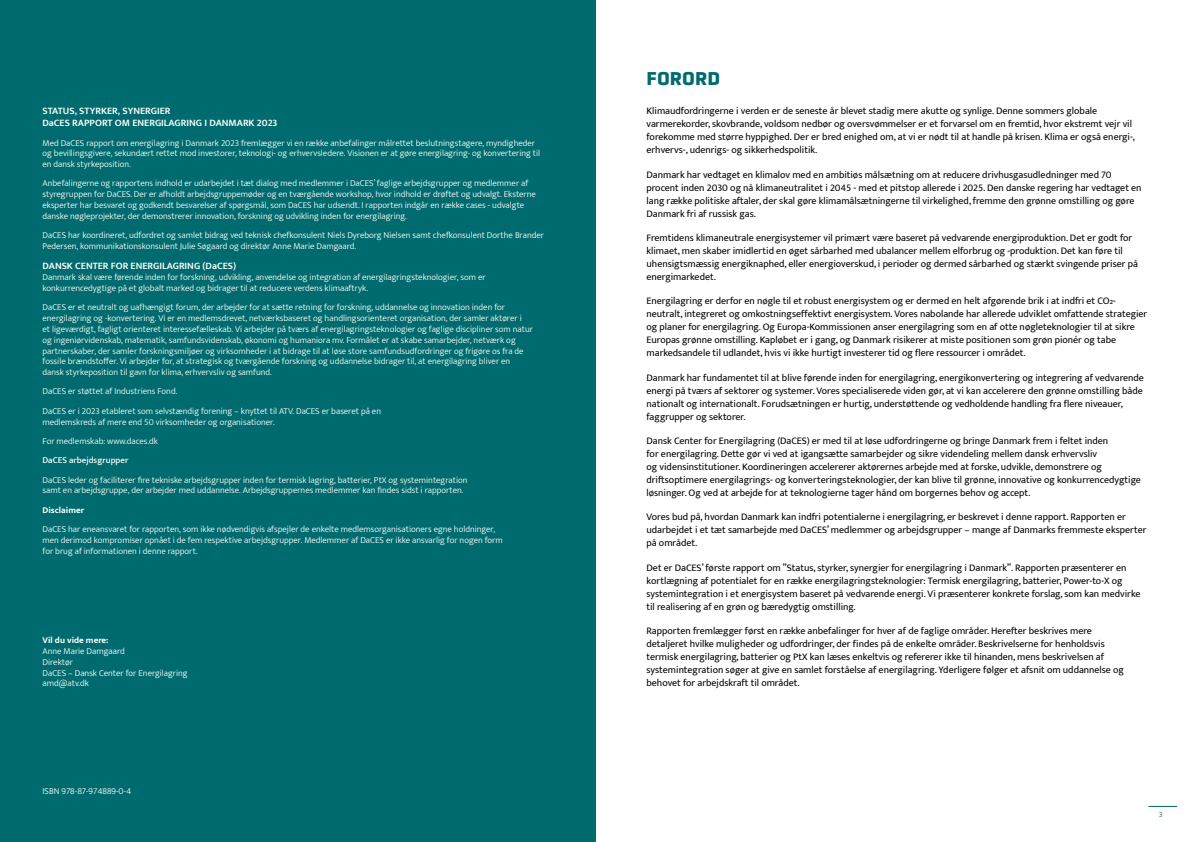
<style>
.page{position:relative;width:1191px;height:842px;background:#fff}
.page>*{position:absolute;margin:0;border:0;box-sizing:border-box;transform-origin:0 0}
.t1{font:700 19px "Obvia";color:#006b6e}
.t2{font:10px/13px "Mukta";color:#000}
.t3{font:600 10px/12px "Mukta";color:#fff}
.t4{font:300 9px/10.8px "Mukta";color:#fff}
.t5{font:700 9px "Mukta";color:#fff}
.t6{font:500 9px "Mukta";color:#fff}
.t7{font:300 8px "Mukta";color:#006b6e}
</style>
<div class="page">
<svg style="left:1148px;top:806px;width:29px;height:1px"></svg>
<div style="left:0;top:0;width:595px;height:842px;background:#006b6e"></div>
<p class="t3" style="left:43px;top:105px;width:236px">STATUS, STYRKER, SYNERGIER<br>DaCES RAPPORT OM ENERGILAGRING I DANMARK 2023</p>
<p class="t4" style="left:43px;top:137px;width:499px">Med DaCES rapport om energilagring i Danmark 2023 fremlægger vi en række anbefalinger målrettet beslutningstagere, myndigheder og bevillingsgivere, sekundært rettet mod investorer, teknologi- og erhvervsledere. Visionen er at gøre energilagring- og konvertering til en dansk styrkeposition.</p>
<p class="t4" style="left:43px;top:178px;width:495px">Anbefalingerne og rapportens indhold er udarbejdet i tæt dialog med medlemmer i DaCES’ faglige arbejdsgrupper og medlemmer af styregruppen for DaCES. Der er afholdt arbejdsgruppemøder og en tværgående workshop, hvor indhold er drøftet og udvalgt. Eksterne eksperter har besvaret og godkendt besvarelser af spørgsmål, som DaCES har udsendt. I rapporten indgår en række cases - udvalgte danske nøgleprojekter, der demonstrerer innovation, forskning og udvikling inden for energilagring.</p>
<p class="t4" style="left:43px;top:230px;width:503px">DaCES har koordineret, udfordret og samlet bidrag ved teknisk chefkonsulent Niels Dyreborg Nielsen samt chefkonsulent Dorthe Brander<br>Pedersen, kommunikationskonsulent Julie Søgaard og direktør Anne Marie Damgaard.</p>
<p class="t3" style="left:43px;top:260px;width:195px">DANSK CENTER FOR ENERGILAGRING (DaCES)</p>
<p class="t4" style="left:43px;top:272px;width:445px">Danmark skal være førende inden for forskning, udvikling, anvendelse og integration af energilagringsteknologier, som er konkurrencedygtige på et globalt marked og bidrager til at reducere verdens klimaaftryk.</p>
<p class="t4" style="left:43px;top:302px;width:492px">DaCES er et neutralt og uafhængigt forum, der arbejder for at sætte retning for forskning, uddannelse og innovation inden for energilagring og -konvertering. Vi er en medlemsdrevet, netværksbaseret og handlingsorienteret organisation, der samler aktører i<br>et ligeværdigt, fagligt orienteret interessefælleskab. Vi arbejder på tværs af energilagringsteknologier og faglige discipliner som natur og ingeniørvidenskab, matematik, samfundsvidenskab, økonomi og humaniora mv. Formålet er at skabe samarbejder, netværk og partnerskaber, der samler forskningsmiljøer og virksomheder i at bidrage til at løse store samfundsudfordringer og frigøre os fra de fossile brændstoffer. Vi arbejder for, at strategisk og tværgående forskning og uddannelse bidrager til, at energilagring bliver en dansk styrkeposition til gavn for klima, erhvervsliv og samfund.</p>
<p class="t4" style="left:43px;top:382px;width:340px;line-height:19.3px">DaCES er støttet af Industriens Fond.<br>DaCES er i 2023 etableret som selvstændig forening – knyttet til ATV. DaCES er baseret på en</p>
<p class="t4" style="left:43px;top:412px;width:233px;line-height:19.3px">medlemskreds af mere end 50 virksomheder og organisationer.<br>For medlemskab: www.daces.dk</p>
<p class="t6" style="left:43px;top:455px;width:87px">DaCES arbejdsgrupper</p>
<p class="t4" style="left:43px;top:474px;width:426px">DaCES leder og faciliterer fire tekniske arbejdsgrupper inden for termisk lagring, batterier, PtX og systemintegration samt en arbejdsgruppe, der arbejder med uddannelse. Arbejdsgruppernes medlemmer kan findes sidst i rapporten.</p>
<p class="t5" style="left:43px;top:504px;width:43px">Disclaimer</p>
<p class="t4" style="left:43px;top:523px;width:462px">DaCES har eneansvaret for rapporten, som ikke nødvendigvis afspejler de enkelte medlemsorganisationers egne holdninger, men derimod kompromiser opnået i de fem respektive arbejdsgrupper. Medlemmer af DaCES er ikke ansvarlig for nogen form for brug af informationen i denne rapport.</p>
<p class="t5" style="left:43px;top:635px;width:67px">Vil du vide mere:</p>
<p class="t4" style="left:43px;top:645px;width:147px">Anne Marie Damgaard<br>Direktør<br>DaCES – Dansk Center for Energilagring amd@atv.dk</p>
<p class="t4" style="left:43px;top:786px;width:90px">ISBN 978-87-974889-0-4</p>
<h1 class="t1" style="left:646px;top:67px;width:75px">FORORD</h1>
<p class="t2" style="left:646px;top:104px;width:490px">Klimaudfordringerne i verden er de seneste år blevet stadig mere akutte og synlige. Denne sommers globale varmerekorder, skovbrande, voldsom nedbør og oversvømmelser er et forvarsel om en fremtid, hvor ekstremt vejr vil forekomme med større hyppighed. Der er bred enighed om, at vi er nødt til at handle på krisen. Klima er også energi-, erhvervs-, udenrigs- og sikkerhedspolitik.</p>
<p class="t2" style="left:646px;top:168px;width:496px">Danmark har vedtaget en klimalov med en ambitiøs målsætning om at reducere drivhusgasudledninger med 70 procent inden 2030 og nå klimaneutralitet i 2045 - med et pitstop allerede i 2025. Den danske regering har vedtaget en lang række politiske aftaler, der skal gøre klimamålsætningerne til virkelighed, fremme den grønne omstilling og gøre Danmark fri af russisk gas.</p>
<p class="t2" style="left:646px;top:231px;width:493px">Fremtidens klimaneutrale energisystemer vil primært være baseret på vedvarende energiproduktion. Det er godt for klimaet, men skaber imidlertid en øget sårbarhed med ubalancer mellem elforbrug og -produktion. Det kan føre til uhensigtsmæssig energiknaphed, eller energioverskud, i perioder og dermed sårbarhed og stærkt svingende priser på energimarkedet.</p>
<p class="t2" style="left:646px;top:294px;width:502px">Energilagring er derfor en nøgle til et robust energisystem og er dermed en helt afgørende brik i at indfri et CO2- neutralt, integreret og omkostningseffektivt energisystem. Vores nabolande har allerede udviklet omfattende strategier og planer for energilagring. Og Europa-Kommissionen anser energilagring som en af otte nøgleteknologier til at sikre Europas grønne omstilling. Kapløbet er i gang, og Danmark risikerer at miste positionen som grøn pionér og tabe markedsandele til udlandet, hvis vi ikke hurtigt investerer tid og flere ressourcer i området.</p>
<p class="t2" style="left:646px;top:371px;width:499px">Danmark har fundamentet til at blive førende inden for energilagring, energikonvertering og integrering af vedvarende energi på tværs af sektorer og systemer. Vores specialiserede viden gør, at vi kan accelerere den grønne omstilling både nationalt og internationalt. Forudsætningen er hurtig, understøttende og vedholdende handling fra flere niveauer, faggrupper og sektorer.</p>
<p class="t2" style="left:646px;top:434px;width:496px">Dansk Center for Energilagring (DaCES) er med til at løse udfordringerne og bringe Danmark frem i feltet inden<br>for energilagring. Dette gør vi ved at igangsætte samarbejder og sikre videndeling mellem dansk erhvervsliv<br>og vidensinstitutioner. Koordineringen accelererer aktørernes arbejde med at forske, udvikle, demonstrere og driftsoptimere energilagrings- og konverteringsteknologier, der kan blive til grønne, innovative og konkurrencedygtige løsninger. Og ved at arbejde for at teknologierne tager hånd om borgernes behov og accept.</p>
<p class="t2" style="left:646px;top:510px;width:501px">Vores bud på, hvordan Danmark kan indfri potentialerne i energilagring, er beskrevet i denne rapport. Rapporten er udarbejdet i et tæt samarbejde med DaCES’ medlemmer og arbejdsgrupper – mange af Danmarks fremmeste eksperter på området.</p>
<p class="t2" style="left:646px;top:561px;width:495px">Det er DaCES’ første rapport om ”Status, styrker, synergier for energilagring i Danmark”. Rapporten præsenterer en kortlægning af potentialet for en række energilagringsteknologier: Termisk energilagring, batterier, Power-to-X og systemintegration i et energisystem baseret på vedvarende energi. Vi præsenterer konkrete forslag, som kan medvirke til realisering af en grøn og bæredygtig omstilling.</p>
<p class="t2" style="left:646px;top:624px;width:479px">Rapporten fremlægger først en række anbefalinger for hver af de faglige områder. Herefter beskrives mere detaljeret hvilke muligheder og udfordringer, der findes på de enkelte områder. Beskrivelserne for henholdsvis termisk energilagring, batterier og PtX kan læses enkeltvis og refererer ikke til hinanden, mens beskrivelsen af systemintegration søger at give en samlet forståelse af energilagring. Yderligere følger et afsnit om uddannelse og behovet for arbejdskraft til området.</p>
<p class="t7" style="left:1158px;top:809px;width:5px">3</p>
</div>
